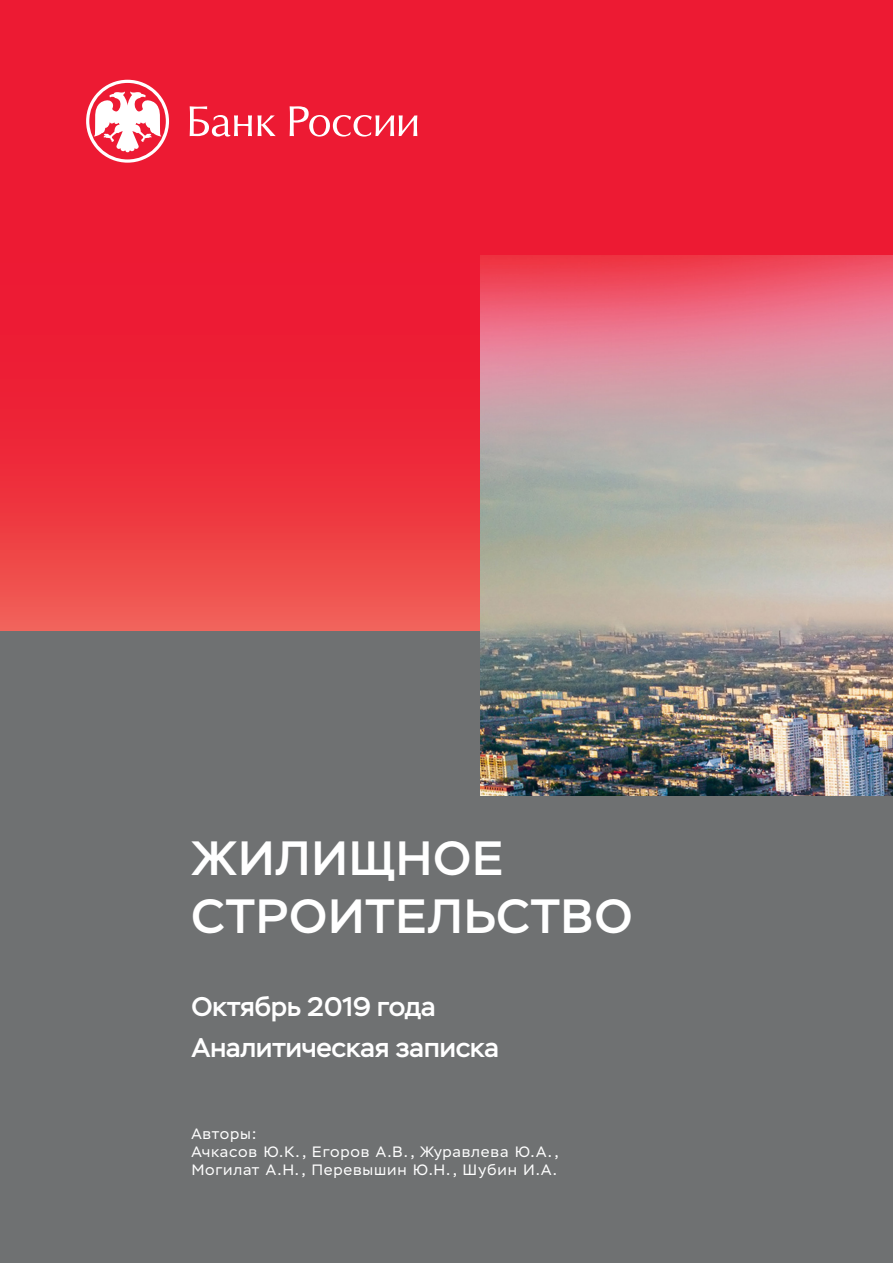
<style>
.page{position:relative;width:893px;height:1263px;background:#fff}
.page>*{position:absolute;margin:0;border:0;box-sizing:border-box;transform-origin:0 0}
.t1{font:500 48px/57.6px "Stem";letter-spacing:.125em;color:#fff}
.t2{font:500 27px/41px "Stem";color:#fff}
.t3{font:15px/18px "Stem Text";letter-spacing:.05em;color:#fff}
</style>
<div class="page">
<svg style="left:0;top:0;width:893px;height:631px;background:#ed2337"></svg>
<div style="left:0;top:631px;width:893px;height:632px;background:#6f7172"></div>
<svg style="left:86px;top:80px;width:83px;height:83px"></svg>
<svg style="left:190px;top:106px;width:62px;height:31px"></svg>
<svg style="left:258px;top:115px;width:18px;height:21px"></svg>
<svg style="left:290px;top:106px;width:127px;height:31px"></svg>
<img style="left:480px;top:255px;width:413px;height:540px">
<h1 class="t1" style="left:192px;top:830px;width:442px">Жилищное строительство</h1>
<h2 class="t2" style="left:191px;top:986px;width:309px">Октябрь 2019 года<br>Аналитическая записка</h2>
<p class="t3" style="left:191px;top:1125px;width:369px">Авторы:<br>Ачкасов Ю.К. , Егоров А.В. , Журавлева Ю.А. ,<br>Могилат А.Н. , Перевышин Ю.Н. , Шубин И.А.</p>
</div>
